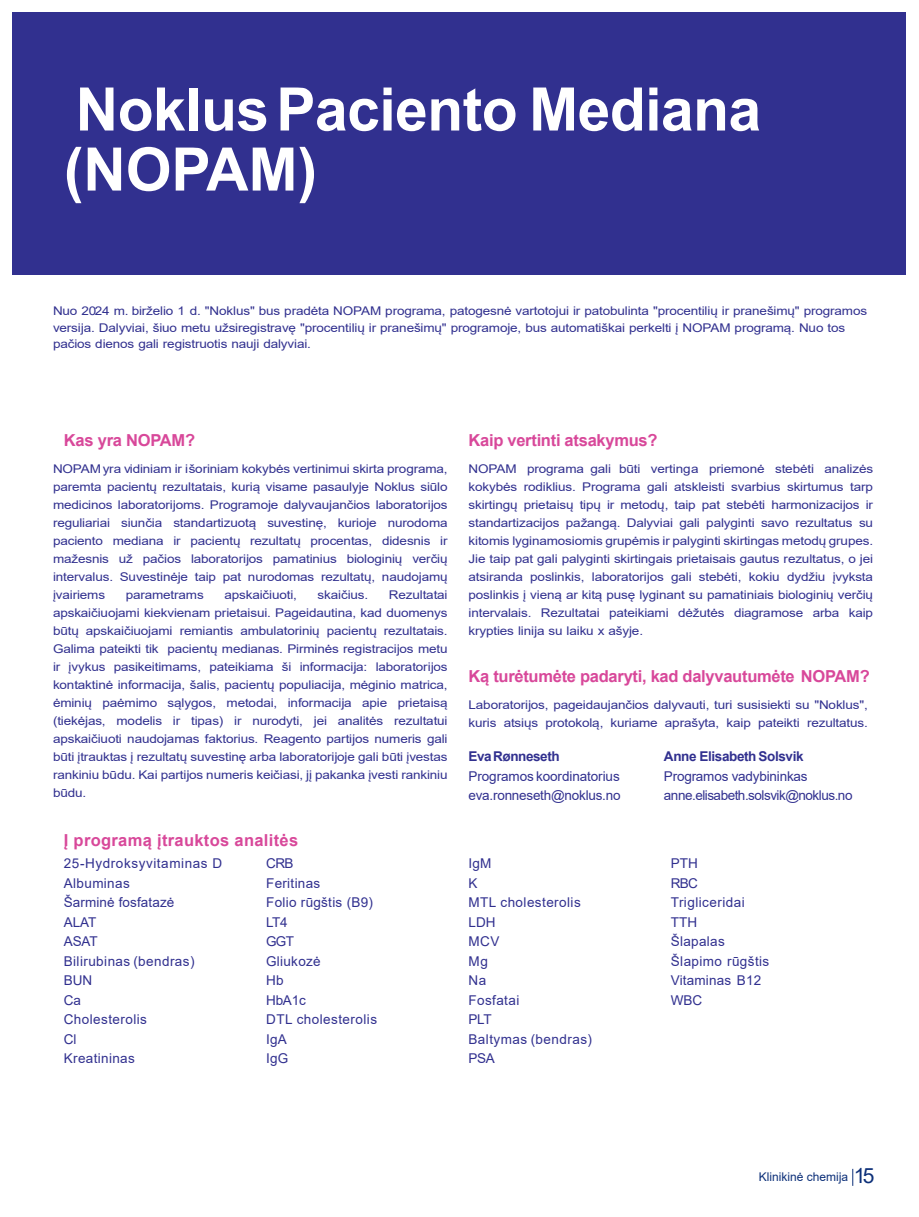
<style>
.page{position:relative;width:919px;height:1217px;background:#fff}
.page>*{position:absolute;margin:0;border:0;box-sizing:border-box;transform-origin:0 0}
.t1{font:700 60px/60px "Arial";letter-spacing:-.01em;color:#fff}
.t2{font:700 16.5px "Arial";letter-spacing:-.015em;color:#d8489a}
.t3{font:700 16.5px "Arial";letter-spacing:.02em;color:#d8489a}
.t4{font:13.5px/19.5px "Arial";letter-spacing:.02em;color:#31308f}
.t5{font:13.5px/19.5px "Arial";letter-spacing:-.035em;color:#31308f}
.t6{font:13.5px/19.5px "Arial";letter-spacing:-.005em;color:#31308f}
.t7{font:700 13.5px "Arial";letter-spacing:-.03em;color:#31308f}
.t8{font:12px/18px "Arial";letter-spacing:-.01em;color:#31308f;text-align:justify;scale:1.13 1}
.t9{font:12px "Arial";color:#0d3079}
.s1{font-size:21px}
</style>
<div class="page">
<div style="left:13px;top:13px;width:893px;height:262px;background:#31308f"></div>
<svg style="left:852px;top:1168px;width:1px;height:17px"></svg>
<h1 class="t1" style="left:64px;top:85px;width:698px">NoklusPaciento Mediana (NOPAM)</h1>
<p class="t8" style="left:53px;top:304px;width:722px;line-height:16.5px;text-align:left">Nuo 2024 m. birželio 1 d. "Noklus" bus pradėta NOPAM programa, patogesnė vartotojui ir patobulinta "procentilių ir pranešimų" programos versĳa. Dalyviai, šiuo metu užsiregistravę "procentilių ir pranešimų" programoje, bus automatiškai perkelti į NOPAM programą. Nuo tos pačios dienos gali registruotis nauji dalyviai.</p>
<h2 class="t2" style="left:64px;top:434px;width:133px">Kas yra NOPAM?</h2>
<h2 class="t2" style="left:468px;top:434px;width:190px">Kaip vertinti atsakymus?</h2>
<p class="t8" style="left:468px;top:460px;width:359px">NOPAM programa gali būti vertinga priemonė stebėti analizės kokybės rodiklius. Programa gali atskleisti svarbius skirtumus tarp skirtingų prietaisų tipų ir metodų, taip pat stebėti harmonizacĳos ir standartizacĳos pažangą. Dalyviai gali palyginti savo rezultatus su kitomis lyginamosiomis grupėmis ir palyginti skirtingas metodų grupes.<br>Jie taip pat gali palyginti skirtingais prietaisais gautus rezultatus, o jei atsiranda poslinkis, laboratorĳos gali stebėti, kokiu dydžiu įvyksta poslinkis į vieną ar kitą pusę lyginant su pamatiniais biologinių verčių intervalais. Rezultatai pateikiami dėžutės diagramose arba kaip krypties linĳa su laiku x ašyje.</p>
<h2 class="t2" style="left:468px;top:669px;width:403px">Ką turėtumėte padaryti, kad dalyvautumėte NOPAM?</h2>
<p class="t8" style="left:468px;top:696px;width:355px">Laboratorĳos, pageidaujančios dalyvauti, turi susisiekti su "Noklus", kuris atsiųs protokolą, kuriame aprašyta, kaip pateikti rezultatus.</p>
<p class="t8" style="left:53px;top:460px;width:351px">NOPAMyra vidiniam ir išoriniam kokybės vertinimui skirta programa, paremta pacientų rezultatais, kurią visame pasaulyje Noklus siūlo medicinos laboratorĳoms. Programoje dalyvaujančios laboratorĳos reguliariai siunčia standartizuotą suvestinę, kurioje nurodoma paciento mediana ir pacientų rezultatų procentas, didesnis ir mažesnis už pačios laboratorĳos pamatinius biologinių verčių intervalus. Suvestinėje taip pat nurodomas rezultatų, naudojamų įvairiems</p>
<p class="t8" style="left:126px;top:586px;width:71px">parametrams</p>
<p class="t8" style="left:224px;top:586px;width:66px">apskaičiuoti,</p>
<p class="t8" style="left:317px;top:586px;width:46px">skaičius.</p>
<p class="t8" style="left:53px;top:586px;width:351px;text-indent:336px">Rezultatai apskaičiuojami kiekvienam prietaisui. Pageidautina, kad duomenys būtų apskaičiuojami remiantis ambulatorinių pacientų rezultatais.<br>Galima pateikti tik pacientų medianas. Pirminės registracĳos metu ir įvykus pasikeitimams, pateikiama ši informacĳa: laboratorĳos kontaktinė informacĳa, šalis, pacientų populiacĳa, mėginio matrica, ėminių paėmimo sąlygos, metodai, informacĳa apie prietaisą (tiekėjas, modelis ir tipas) ir nurodyti, jei analitės rezultatui apskaičiuoti naudojamas faktorius. Reagento partĳos numeris gali būti įtrauktas į rezultatų suvestinę arba laboratorĳoje gali būti įvestas rankiniu būdu. Kai partĳos numeris keičiasi, jį pakanka įvesti rankiniu būdu.</p>
<p class="t7" style="left:664px;top:751px;width:141px">Anne Elisabeth Solsvik</p>
<p class="t5" style="left:664px;top:767px;width:190px">Programos vadybininkas anne.elisabeth.solsvik@noklus.no</p>
<p class="t7" style="left:468px;top:751px;width:93px">EvaRønneseth</p>
<p class="t6" style="left:468px;top:767px;width:153px">Programos koordinatorius eva.ronneseth@noklus.no</p>
<h2 class="t3" style="left:64px;top:833px;width:236px">Į programą įtrauktos analitės</h2>
<p class="t4" style="left:64px;top:854px;width:160px">25-Hydroksyvitaminas D<br>Albuminas<br>Šarminė fosfatazė<br>ALAT<br>ASAT<br>Bilirubinas (bendras)<br>BUN<br>Ca<br>Cholesterolis<br>Cl<br>Kreatininas</p>
<p class="t4" style="left:266px;top:854px;width:112px">CRB<br>Feritinas<br>Folio rūgštis (B9)<br>LT4<br>GGT<br>Gliukozė<br>Hb<br>HbA1c<br>DTL cholesterolis<br>IgA<br>IgG</p>
<p class="t4" style="left:468px;top:854px;width:125px">IgM<br>K<br>MTL cholesterolis<br>LDH<br>MCV<br>Mg<br>Na<br>Fosfatai<br>PLT<br>Baltymas (bendras)<br>PSA</p>
<p class="t4" style="left:670px;top:854px;width:100px">PTH<br>RBC<br>Trigliceridai<br>TTH<br>Šlapalas<br>Šlapimo rūgštis<br>Vitaminas B12<br>WBC</p>
<p class="t9" style="left:758px;top:1171px;width:117px">Klinikinė chemĳa <span class="s1">15</span></p>
</div>
